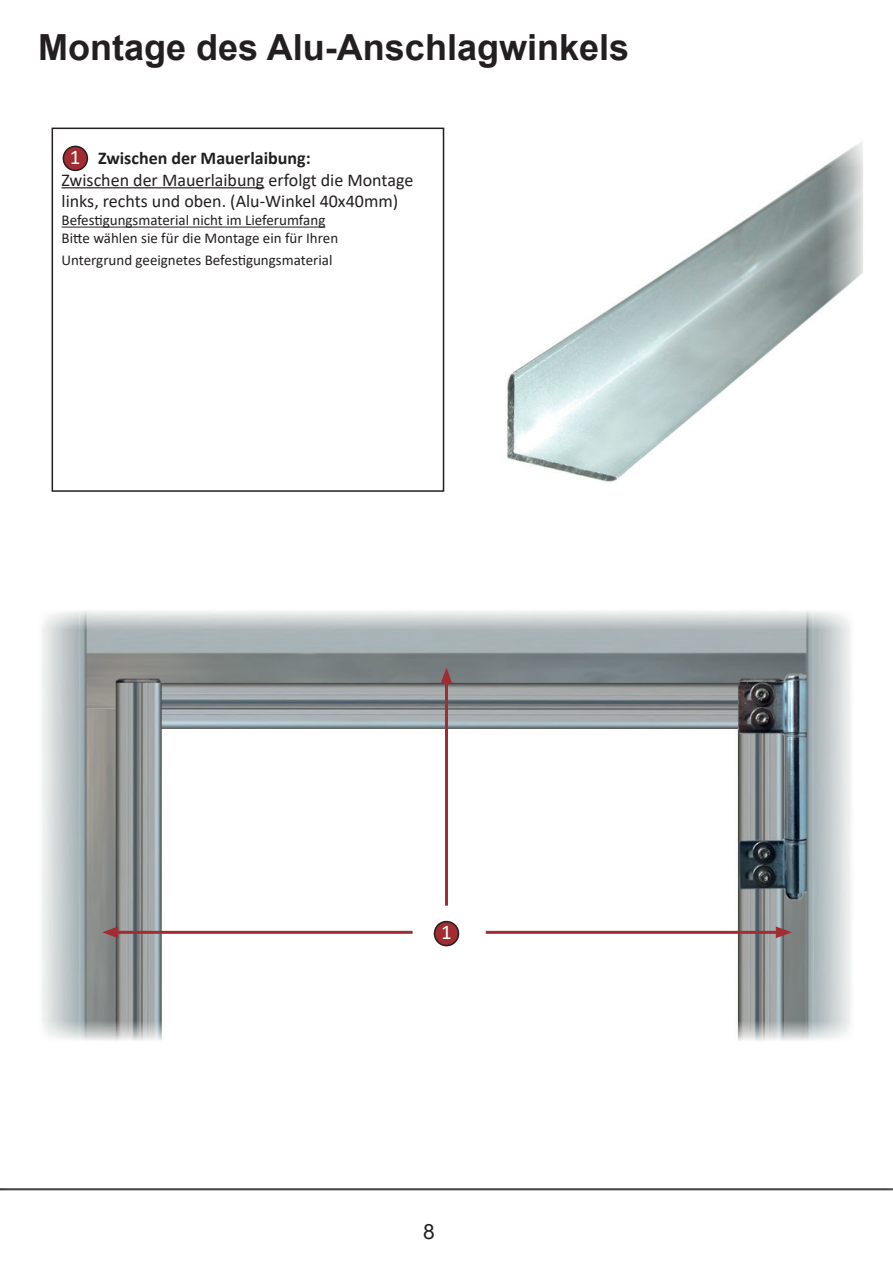
<style>
.page{position:relative;width:893px;height:1263px;background:#fff}
.page>*{position:absolute;margin:0;border:0;box-sizing:border-box;transform-origin:0 0}
.t1{font:700 36px "Arial";color:#231f20}
.t2{font:21px "Calibri";color:#fff}
.t3{font:21px "Arial";color:#231f20}
.t4{font:18px/21.6px "Calibri";color:#231f20}
.t5{font:700 18px "Calibri";color:#231f20}
.t6{font:15px/18px "Calibri";color:#231f20}
</style>
<div class="page">
<img style="left:42px;top:610px;width:809px;height:431px">
<img style="left:507px;top:142px;width:356px;height:340px">
<div style="left:434px;top:921px;width:24px;height:24px;background:#a12c31;border-radius:50%"></div>
<div style="left:434px;top:921px;width:25px;height:25px;border:2px solid #231f20;border-radius:50%"></div>
<hr style="left:486px;top:931px;width:295px;height:3px;background:#a12c31">
<svg style="left:776px;top:926px;width:16px;height:12px"></svg>
<hr style="left:113px;top:931px;width:300px;height:3px;background:#a12c31">
<svg style="left:102px;top:926px;width:16px;height:12px"></svg>
<hr style="left:445px;top:678px;width:3px;height:228px;background:#a12c31">
<svg style="left:441px;top:667px;width:11px;height:17px"></svg>
<hr style="left:62px;top:187px;width:202px;height:1px;background:#231f20">
<hr style="left:62px;top:227px;width:263px;height:1px;background:#231f20">
<div style="left:52px;top:128px;width:392px;height:364px;border:2px solid #231f20"></div>
<div style="left:63px;top:146px;width:24px;height:24px;background:#a12c31;border-radius:50%"></div>
<div style="left:63px;top:146px;width:25px;height:25px;border:2px solid #231f20;border-radius:50%"></div>
<h1 class="t1" style="left:38px;top:22px;width:592px">Montage des Alu-Anschlagwinkels</h1>
<h2 class="t2" style="left:70px;top:143px;width:12px">1</h2>
<p class="t5" style="left:98px;top:145px;width:214px">Zwischen der Mauerlaibung:</p>
<p class="t4" style="left:62px;top:170px;width:353px">Zwischen der Mauerlaibung erfolgt die Montage links, rechts und oben. (Alu-Winkel 40x40mm)</p>
<p class="t6" style="left:62px;top:212px;width:278px">Befestigungsmaterial nicht im Lieferumfang<br>Bitte wählen sie für die Montage ein für Ihren</p>
<p class="t6" style="left:62px;top:252px;width:272px">Untergrund geeignetes Befestigungsmaterial</p>
<h2 class="t2" style="left:441px;top:918px;width:12px">1</h2>
<h2 class="t3" style="left:423px;top:1217px;width:13px">8</h2>
</div>
